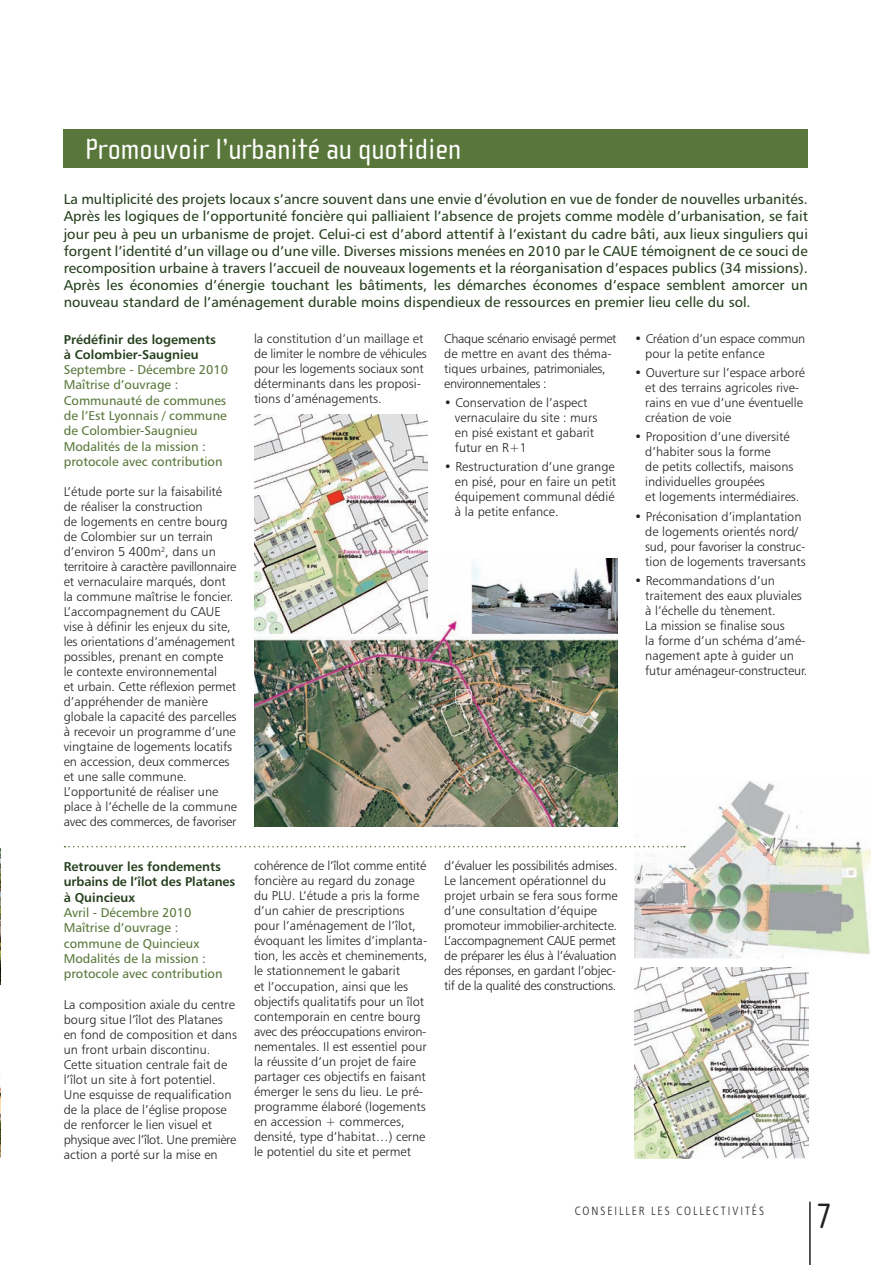
<style>
.page{position:relative;width:893px;height:1265px;background:#fff}
.page>*{position:absolute;margin:0;border:0;box-sizing:border-box;transform-origin:0 0}
.t1{font:36px "Cholla Sans";color:#231f20}
.t2{font:30px "Cholla Sans";color:#fff}
.t3{font:14.25px/17.1px "Humanist 777 BT Roman B";color:#253f1d;text-align:justify}
.t4{font:12.75px/15px "Humanist 777 BT Light B";color:#231f20}
.t5{font:12.75px/15.3px "Humanist 777 BT Roman B";color:#59773a}
.t6{font:12.75px/15.3px "Humanist 777 BT Bold B";color:#253f1d}
.t7{font:12.75px/15px "Humanist 777 BT Light B";letter-spacing:-.025em;color:#231f20}
.t8{font:12.75px/15px "Humanist 777 BT Light B";letter-spacing:-.02em;color:#231f20}
.t9{font:12px "Humanist 777 BT Light Condensed B";letter-spacing:.16em;color:#231f20}
</style>
<div class="page">
<hr style="left:809px;top:1201px;width:2px;height:63px;background:#231f20">
<img style="left:254px;top:558px;width:364px;height:268px">
<img style="left:254px;top:414px;width:173px;height:219px">
<img style="left:635px;top:967px;width:173px;height:191px">
<img style="left:635px;top:781px;width:235px;height:177px">
<img style="left:0;top:848px;width:1px;height:135px">
<img style="left:0;top:1087px;width:1px;height:70px">
<div style="left:64px;top:129px;width:744px;height:38px;background:#59773a"></div>
<svg style="left:64px;top:845px;width:621px;height:2px"></svg>
<h2 class="t2" style="left:85px;top:132px;width:378px">Promouvoir l’urbanité au quotidien</h2>
<p class="t3" style="left:64px;top:190px;width:746px">La multiplicité des projets locaux s’ancre souvent dans une envie d’évolution en vue de fonder de nouvelles urbanités.<br>Après les logiques de l’opportunité foncière qui palliaient l’absence de projets comme modèle d’urbanisation, se fait jour peu à peu un urbanisme de projet. Celui-ci est d’abord attentif à l’existant du cadre bâti, aux lieux singuliers qui forgent l’identité d’un village ou d’une ville. Diverses missions menées en 2010 par le CAUE témoignent de ce souci de recomposition urbaine à travers l’accueil de nouveaux logements et la réorganisation d’espaces publics (34 missions).<br>Après les économies d’énergie touchant les bâtiments, les démarches économes d’espace semblent amorcer un nouveau standard de l’aménagement durable moins dispendieux de ressources en premier lieu celle du sol.</p>
<p class="t6" style="left:64px;top:331px;width:154px">Prédéfinir des logements à Colombier-Saugnieu</p>
<p class="t5" style="left:64px;top:362px;width:166px">Septembre - Décembre 2010<br>Maîtrise d’ouvrage :<br>Communauté de communes de l’Est Lyonnais / commune de Colombier-Saugnieu<br>Modalités de la mission : protocole avec contribution</p>
<p class="t4" style="left:64px;top:484px;width:175px">L’étude porte sur la faisabilité de réaliser la construction<br>de logements en centre bourg de Colombier sur un terrain d’environ 5 400m<sup>2</sup>, dans un territoire à caractère pavillonnaire et vernaculaire marqués, dont la commune maîtrise le foncier.<br>L’accompagnement du CAUE vise à définir les enjeux du site, les orientations d’aménagement possibles, prenant en compte<br>le contexte environnemental<br>et urbain. Cette réflexion permet d’appréhender de manière globale la capacité des parcelles à recevoir un programme d’une vingtaine de logements locatifs en accession, deux commerces et une salle commune.<br>L’opportunité de réaliser une place à l’échelle de la commune avec des commerces, de favoriser</p>
<p class="t6" style="left:64px;top:858px;width:173px">Retrouver les fondements urbains de l’îlot des Platanes à Quincieux</p>
<p class="t5" style="left:64px;top:904px;width:160px">Avril - Décembre 2010<br>Maîtrise d’ouvrage : commune de Quincieux<br>Modalités de la mission : protocole avec contribution</p>
<p class="t4" style="left:64px;top:996px;width:175px">La composition axiale du centre bourg situe l’îlot des Platanes en fond de composition et dans un front urbain discontinu.<br>Cette situation centrale fait de l’îlot un site à fort potentiel.<br>Une esquisse de requalification de la place de l’église propose de renforcer le lien visuel et physique avec l’îlot. Une première action a porté sur la mise en</p>
<p class="t4" style="left:254px;top:331px;width:174px">la constitution d’un maillage et de limiter le nombre de véhicules pour les logements sociaux sont déterminants dans les proposi&shy;tions d’aménagements.</p>
<p class="t7" style="left:444px;top:330px;width:174px">Chaque scénario envisagé permet de mettre en avant des théma&shy;tiques urbaines, patrimoniales, environnementales :</p>
<p class="t4" style="left:455px;top:395px;width:144px;text-indent:-11px">• Conservation de l’aspect vernaculaire du site : murs en pisé existant et gabarit futur en R+1</p>
<p class="t4" style="left:455px;top:459px;width:163px;text-indent:-11px">• Restructuration d’une grange en pisé, pour en faire un petit équipement communal dédié à la petite enfance.</p>
<p class="t4" style="left:254px;top:858px;width:175px">cohérence de l’îlot comme entité foncière au regard du zonage du PLU. L’étude a pris la forme d’un cahier de prescriptions pour l’aménagement de l’îlot, évoquant les limites d’implanta&shy;tion, les accès et cheminements, le stationnement le gabarit<br>et l’occupation, ainsi que les objectifs qualitatifs pour un îlot contemporain en centre bourg avec des préoccupations environ&shy;nementales. Il est essentiel pour la réussite d’un projet de faire partager ces objectifs en faisant émerger le sens du lieu. Le pré&shy;programme élaboré (logements en accession + commerces, densité, type d’habitat…) cerne le potentiel du site et permet</p>
<p class="t4" style="left:444px;top:858px;width:175px">d’évaluer les possibilités admises.<br>Le lancement opérationnel du projet urbain se fera sous forme d’une consultation d’équipe promoteur immobilier-architecte.<br>L’accompagnement CAUE permet de préparer les élus à l’évaluation des réponses, en gardant l’objec&shy;tif de la qualité des constructions.</p>
<p class="t8" style="left:645px;top:330px;width:162px;text-indent:-11px">• Création d’un espace commun pour la petite enfance</p>
<p class="t4" style="left:645px;top:365px;width:161px;text-indent:-11px">• Ouverture sur l’espace arboré et des terrains agricoles rive&shy;rains en vue d’une éventuelle création de voie</p>
<p class="t4" style="left:645px;top:429px;width:156px;text-indent:-11px">• Proposition d’une diversité d’habiter sous la forme<br>de petits collectifs, maisons individuelles groupées<br>et logements intermédiaires.</p>
<p class="t4" style="left:645px;top:508px;width:162px;text-indent:-11px">• Préconisation d’implantation de logements orientés nord/ sud, pour favoriser la construc&shy;tion de logements traversants</p>
<p class="t4" style="left:645px;top:572px;width:164px;text-indent:-11px">• Recommandations d’un traitement des eaux pluviales à l’échelle du tènement.<br>La mission se finalise sous<br>la forme d’un schéma d’amé&shy;nagement apte à guider un futur aménageur-constructeur.</p>
<p class="t9" style="left:575px;top:1202px;width:191px">CONSEILLER LES COLLECTIVITÉS</p>
<h1 class="t1" style="left:816px;top:1196px;width:17px">7</h1>
</div>
